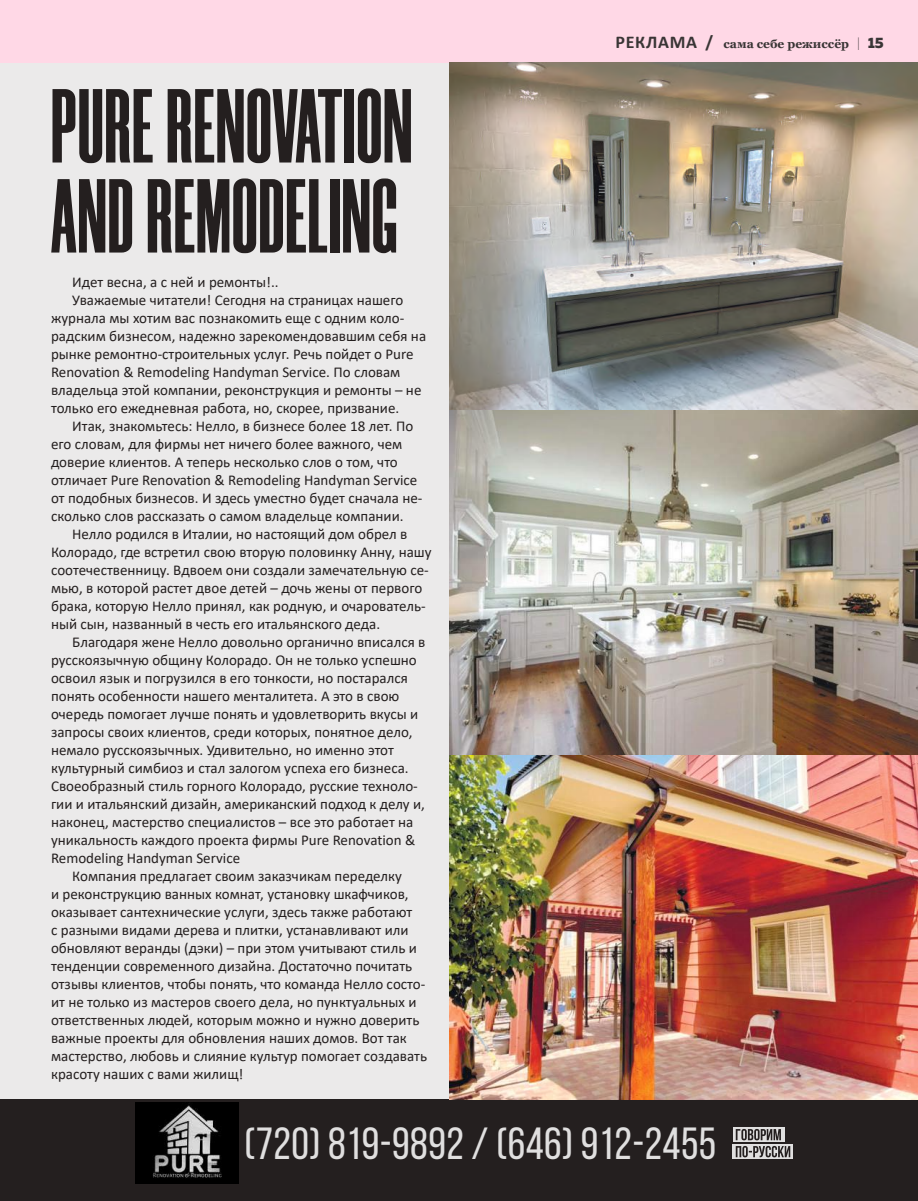
<style>
.page{position:relative;width:918px;height:1201px;background:#fff}
.page>*{position:absolute;margin:0;border:0;box-sizing:border-box;transform-origin:0 0}
.t1{font:800 105px/90px "Morganite";letter-spacing:.01em;color:#241f1f}
.t2{font:45px "Bebas Neue";letter-spacing:.01em;color:#e0dfdf}
.t3{font:15px "Calibri";color:#241f1f}
.t4{font:700 12px "Georgia";color:#393535}
.s1{font-family:"Calibri";font-size:18px}
.s2{font-family:"Muller";font-weight:100;font-size:18px}
.s3{font-family:"Muller";font-weight:800;font-size:15px}
</style>
<div class="page">
<div style="left:0;top:0;width:918px;height:63px;background:#ffd8e6"></div>
<div style="left:0;top:63px;width:918px;height:1052px;background:#ebeaea"></div>
<div style="left:0;top:1099px;width:918px;height:101px;background:#241f1f"></div>
<img style="left:449px;top:63px;width:469px;height:1036px">
<img style="left:135px;top:1102px;width:103px;height:81px">
<div style="left:732px;top:1127px;width:52px;height:15px;background:#e0dfdf"></div>
<svg style="left:732px;top:1144px;width:61px;height:14px"></svg>
<svg style="left:735px;top:1128px;width:55px;height:29px"></svg>
<h1 class="t1" style="left:51px;top:83px;width:363px">PURE RENOVATION<br>AND REMODELING</h1>
<p class="t3" style="left:72px;top:271px;width:208px">Идет весна, а с ней и ремонты!..</p>
<p class="t3" style="left:72px;top:289px;width:332px">Уважаемые читатели! Сегодня на страницах нашего</p>
<p class="t3" style="left:51px;top:307px;width:355px">журнала мы хотим вас познакомить еще с одним коло-</p>
<p class="t3" style="left:51px;top:325px;width:376px">радским бизнесом, надежно зарекомендовавшим себя на</p>
<p class="t3" style="left:51px;top:343px;width:364px">рынке ремонтно-строительных услуг. Речь пойдет о Pure</p>
<p class="t3" style="left:51px;top:361px;width:351px">Renovation &amp; Remodeling Handyman Service. По словам</p>
<p class="t3" style="left:51px;top:379px;width:372px">владельца этой компании, реконструкция и ремонты – не</p>
<p class="t3" style="left:51px;top:397px;width:350px">только его ежедневная работа, но, скорее, призвание.</p>
<p class="t3" style="left:72px;top:415px;width:342px">Итак, знакомьтесь: Нелло, в бизнесе более 18 лет. По</p>
<p class="t3" style="left:51px;top:433px;width:353px">его словам, для фирмы нет ничего более важного, чем</p>
<p class="t3" style="left:51px;top:451px;width:348px">доверие клиентов. А теперь несколько слов о том, что</p>
<p class="t3" style="left:51px;top:469px;width:368px">отличает Pure Renovation &amp; Remodeling Handyman Service</p>
<p class="t3" style="left:51px;top:487px;width:373px">от подобных бизнесов. И здесь уместно будет сначала не-</p>
<p class="t3" style="left:51px;top:505px;width:354px">сколько слов рассказать о самом владельце компании.</p>
<p class="t3" style="left:72px;top:523px;width:336px">Нелло родился в Италии, но настоящий дом обрел в</p>
<p class="t3" style="left:51px;top:541px;width:382px">Колорадо, где встретил свою вторую половинку Анну, нашу</p>
<p class="t3" style="left:51px;top:559px;width:379px">соотечественницу. Вдвоем они создали замечательную се-</p>
<p class="t3" style="left:51px;top:577px;width:373px">мью, в которой растет двое детей – дочь жены от первого</p>
<p class="t3" style="left:51px;top:595px;width:376px">брака, которую Нелло принял, как родную, и очарователь-</p>
<p class="t3" style="left:51px;top:613px;width:330px">ный сын, названный в честь его итальянского деда.</p>
<p class="t3" style="left:72px;top:631px;width:354px">Благодаря жене Нелло довольно органично вписался в</p>
<p class="t3" style="left:51px;top:649px;width:367px">русскоязычную общину Колорадо. Он не только успешно</p>
<p class="t3" style="left:51px;top:667px;width:358px">освоил язык и погрузился в его тонкости, но постарался</p>
<p class="t3" style="left:51px;top:685px;width:350px">понять особенности нашего менталитета. А это в свою</p>
<p class="t3" style="left:51px;top:703px;width:369px">очередь помогает лучше понять и удовлетворить вкусы и</p>
<p class="t3" style="left:51px;top:721px;width:363px">запросы своих клиентов, среди которых, понятное дело,</p>
<p class="t3" style="left:51px;top:739px;width:344px">немало русскоязычных. Удивительно, но именно этот</p>
<p class="t3" style="left:51px;top:757px;width:359px">культурный симбиоз и стал залогом успеха его бизнеса.</p>
<p class="t3" style="left:51px;top:775px;width:368px">Своеобразный стиль горного Колорадо, русские техноло-</p>
<p class="t3" style="left:51px;top:793px;width:375px">гии и итальянский дизайн, американский подход к делу и,</p>
<p class="t3" style="left:51px;top:811px;width:364px">наконец, мастерство специалистов – все это работает на</p>
<p class="t3" style="left:51px;top:829px;width:366px">уникальность каждого проекта фирмы Pure Renovation &amp;</p>
<p class="t3" style="left:51px;top:847px;width:191px">Remodeling Handyman Service</p>
<p class="t3" style="left:72px;top:865px;width:331px">Компания предлагает своим заказчикам переделку</p>
<p class="t3" style="left:51px;top:883px;width:359px">и реконструкцию ванных комнат, установку шкафчиков,</p>
<p class="t3" style="left:51px;top:901px;width:363px">оказывает сантехнические услуги, здесь также работают</p>
<p class="t3" style="left:51px;top:919px;width:359px">с разными видами дерева и плитки, устанавливают или</p>
<p class="t3" style="left:51px;top:937px;width:367px">обновляют веранды (дэки) – при этом учитывают стиль и</p>
<p class="t3" style="left:51px;top:955px;width:362px">тенденции современного дизайна. Достаточно почитать</p>
<p class="t3" style="left:51px;top:973px;width:376px">отзывы клиентов, чтобы понять, что команда Нелло состо-</p>
<p class="t3" style="left:51px;top:991px;width:367px">ит не только из мастеров своего дела, но пунктуальных и</p>
<p class="t3" style="left:51px;top:1009px;width:370px">ответственных людей, которым можно и нужно доверить</p>
<p class="t3" style="left:51px;top:1027px;width:357px">важные проекты для обновления наших домов. Вот так</p>
<p class="t3" style="left:51px;top:1045px;width:377px">мастерство, любовь и слияние культур помогает создавать</p>
<p class="t3" style="left:51px;top:1063px;width:194px">красоту наших с вами жилищ!</p>
<p class="t4" style="left:615px;top:36px;width:270px"><span class="s1">РЕКЛАМА /</span> сама себе режиссёр <span class="s2">I</span> <span class="s3">15</span></p>
<h2 class="t2" style="left:244px;top:1118px;width:473px">(720) 819-9892 / (646) 912-2455</h2>
</div>
